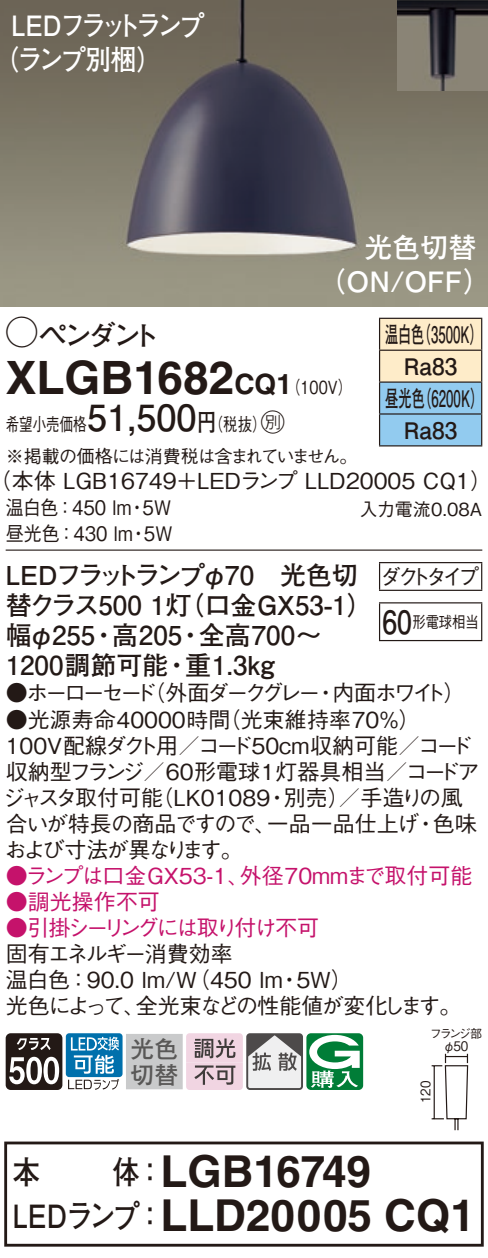
<style>
.page{position:relative;width:488px;height:1258px;background:#fff}
.page>*{position:absolute;margin:0;border:0;box-sizing:border-box;transform-origin:0 0}
.t1{font:700 46px "Helvetica LT Std";color:#231916}
.t2{font:700 44px "Helvetica LT Std";color:#231916}
.t3{font:700 36px "Futo Go B101 Pro";color:#231916}
.t4{font:700 32px "Futo Go B101 Pro";letter-spacing:-.02em;color:#231916;scale:.85 1}
.t5{font:700 32px "Futo Go B101 Pro";letter-spacing:-.02em;color:#231916;scale:.83 1}
.t6{font:700 28px/34px "Futo Go B101 Pro";letter-spacing:-.12em;color:#fff;scale:.9 1}
.t7{font:700 28px/34px "Futo Go B101 Pro";color:#fff}
.t8{font:700 28px "Futo Go B101 Pro";letter-spacing:-.13em;color:#231916}
.t9{font:700 28px "Helvetica LT Std";color:#231916}
.t10{font:700 26px "Futo Go B101 Pro";color:#231916}
.t11{font:700 26px "Futo Go B101 Pro";letter-spacing:-.11em;color:#231916}
.t12{font:24px/26px "Futo Go B101 Pro Bold 90 pv RKSJ H";color:#595857}
.t13{font:24px "Ford Classification 1";color:#231916}
.t14{font:700 22.8px/32px "Futo Go B101 Pro";color:#231916;scale:.58 1}
.t15{font:700 22.8px "Futo Go B101 Pro";color:#231916}
.t16{font:500 22px/26px "Gothic BBB Pro";color:#231916}
.t17{font:500 22px/26px "Gothic BBB Pro";letter-spacing:-.075em;color:#231916}
.t18{font:500 22px "Gothic BBB Pro";color:#c5126b}
.t19{font:500 22px "Gothic BBB Pro";letter-spacing:-.125em;color:#c5126b}
.t20{font:500 22px "Gothic BBB Pro";letter-spacing:-.135em;color:#231916}
.t21{font:500 22px "Gothic BBB Pro";letter-spacing:-.15em;color:#231916}
.t22{font:500 22px "Gothic BBB Pro";letter-spacing:-.11em;color:#231916}
.t23{font:500 22px "Gothic BBB Pro";letter-spacing:-.03em;color:#c5126b}
.t24{font:500 22px "Gothic BBB Pro";color:#231916;scale:.94 1}
.t25{font:500 20px "Gothic BBB Pro";color:#231916;scale:.9 1}
.t26{font:500 18px/31.6px "Gothic BBB Pro";letter-spacing:-.04em;color:#231916;scale:.75 1}
.t27{font:500 18px "Gothic BBB Pro";letter-spacing:-.015em;color:#231916;scale:.8 1}
.t28{font:500 18px "Gothic BBB Pro";letter-spacing:-.015em;color:#231916}
.t29{font:500 16px "Gothic BBB Pro";color:#231916;scale:.83 1}
.t30{font:13.2px "Gothic BBB Pro Medium 90 pv RKSJ H";color:#231916;scale:.9 1}
.t31{font:12px "Gothic BBB Pro Medium 90 pv RKSJ H";letter-spacing:-.185em;color:#231916}
.s1{font-family:"Ford Classification 1";font-weight:400;font-size:32px}
.s2{font-family:"Helvetica LT Std";font-weight:700;font-size:28px}
.s3{font-family:"Gothic BBB Pro";font-weight:500;font-size:18px}
.s4{font-family:"Futo Go B101 Pro";font-weight:700;font-size:24px}
</style>
<div class="page">
<img style="left:0;top:0;width:488px;height:306px">
<img style="left:397px;top:0;width:91px;height:91px">
<svg style="left:380px;top:319px;width:101px;height:126px;background:#c6dada"></svg>
<hr style="left:379px;top:317px;width:103px;height:2px;background:#231916">
<hr style="left:379px;top:319px;width:1px;height:30px;background:#231916">
<hr style="left:481px;top:319px;width:1px;height:30px;background:#231916">
<hr style="left:379px;top:349px;width:103px;height:2px;background:#231916">
<hr style="left:379px;top:351px;width:1px;height:30px;background:#231916">
<hr style="left:481px;top:351px;width:1px;height:30px;background:#231916">
<hr style="left:379px;top:381px;width:103px;height:2px;background:#231916">
<hr style="left:379px;top:382px;width:1px;height:31px;background:#231916">
<hr style="left:481px;top:382px;width:1px;height:31px;background:#231916">
<hr style="left:379px;top:413px;width:103px;height:1px;background:#231916">
<hr style="left:379px;top:414px;width:1px;height:31px;background:#231916">
<hr style="left:481px;top:414px;width:1px;height:31px;background:#231916">
<hr style="left:379px;top:445px;width:103px;height:1px;background:#231916">
<hr style="left:6px;top:549px;width:476px;height:1px;background:#231916">
<svg style="left:379px;top:563px;width:1px;height:26px"></svg>
<hr style="left:379px;top:562px;width:103px;height:1px;background:#231916">
<svg style="left:481px;top:563px;width:1px;height:26px"></svg>
<hr style="left:379px;top:589px;width:103px;height:2px;background:#231916">
<hr style="left:379px;top:603px;width:1px;height:37px;background:#231916">
<hr style="left:379px;top:602px;width:103px;height:1px;background:#231916">
<hr style="left:481px;top:603px;width:1px;height:37px;background:#231916">
<hr style="left:379px;top:639px;width:103px;height:2px;background:#231916">
<svg style="left:431px;top:1053px;width:37px;height:78px"></svg>
<svg style="left:6px;top:1033px;width:56px;height:56px"></svg>
<div style="left:66px;top:1032px;width:56px;height:44px;background:linear-gradient(to right,#0070ac,#0070ac);border-radius:3px"></div>
<svg style="left:68px;top:1036px;width:51px;height:53px"></svg>
<div style="left:127px;top:1034px;width:55px;height:54px;background:#c9cacb"></div>
<div style="left:126px;top:1033px;width:57px;height:56px;border:1px solid #c9cacb"></div>
<svg style="left:186px;top:1033px;width:177px;height:56px"></svg>
<div style="left:4px;top:1141px;width:479px;height:105px;border:3px solid #231916"></div>
<p class="t6" style="left:-7px;top:5px;width:236px;text-indent:18px">LEDフラットランプ（ランプ別梱(</p>
<p class="t7" style="left:317px;top:226px;width:175px;text-indent:47px">光色切替（ON/OFF(</p>
<p class="t8" style="left:6px;top:312px;width:156px"><span class="s1">A</span>ペンダント</p>
<p class="t14" style="left:417px;top:315px;width:115px">（3500 (K</p>
<p class="t14" style="left:385px;top:315px;width:69px">温白色</p>
<p class="t15" style="left:403px;top:348px;width:55px">Ra83</p>
<p class="t14" style="left:418px;top:379px;width:115px">（6200 (K</p>
<h1 class="t1" style="left:6px;top:349px;width:230px">XLGB1682</h1>
<p class="t9" style="left:234px;top:367px;width:44px">CQ</p>
<p class="t27" style="left:276px;top:372px;width:96px">（<span class="s2">1</span> 100 (V</p>
<p class="t14" style="left:403px;top:379px;width:94px;text-indent:-19px">昼光色<br>Ra83</p>
<h3 class="t3" style="left:87px;top:389px;width:111px">51,500</h3>
<p class="t13" style="left:252px;top:410px;width:34px">C<span class="s3">）</span></p>
<p class="t27" style="left:197px;top:410px;width:70px">（<span class="s4">円</span>税抜</p>
<p class="t26" style="left:6px;top:406px;width:470px">希望小売価格<br>※掲載の価格には消費税は含まれていません。</p>
<p class="t16" style="left:-10px;top:465px;width:503px">（本体 LGB16749＋LEDランプ LLD20005 CQ1(</p>
<p class="t25" style="left:143px;top:492px;width:33px">W5</p>
<p class="t25" style="left:6px;top:492px;width:141px">温白色：450 lm</p>
<p class="t28" style="left:359px;top:494px;width:124px">入力電流0.08A</p>
<p class="t25" style="left:128px;top:492px;width:22px">・</p>
<p class="t25" style="left:6px;top:518px;width:143px">昼光色：430 lm</p>
<p class="t25" style="left:144px;top:518px;width:33px">W5</p>
<p class="t25" style="left:129px;top:518px;width:21px">・</p>
<p class="t11" style="left:6px;top:554px;width:354px">LEDフラットランプφ70　光色切</p>
<p class="t10" style="left:6px;top:584px;width:369px">替クラス500 （灯1 口金GX53-1(</p>
<p class="t10" style="left:199px;top:614px;width:124px">全高700〜</p>
<p class="t10" style="left:6px;top:614px;width:91px">幅φ255</p>
<p class="t10" style="left:112px;top:614px;width:72px">高205</p>
<p class="t10" style="left:91px;top:614px;width:27px">・</p>
<p class="t10" style="left:177px;top:614px;width:27px">・</p>
<p class="t10" style="left:185px;top:644px;width:91px">重1.3kg</p>
<p class="t10" style="left:6px;top:644px;width:164px">1200調節可能</p>
<p class="t10" style="left:164px;top:644px;width:27px">・</p>
<p class="t24" style="left:380px;top:558px;width:106px">ダクトタイプ</p>
<p class="t29" style="left:412px;top:608px;width:81px">形電球相当</p>
<h3 class="t5" style="left:382px;top:596px;width:37px">60</h3>
<p class="t20" style="left:143px;top:675px;width:178px">（外面ダークグレー</p>
<p class="t16" style="left:332px;top:677px;width:135px">内面ホワイト(</p>
<p class="t21" style="left:6px;top:675px;width:152px">●ホーローセード</p>
<p class="t16" style="left:314px;top:677px;width:23px">・</p>
<p class="t16" style="left:219px;top:703px;width:203px">（光束維持率70％(</p>
<p class="t16" style="left:6px;top:703px;width:226px">●光源寿命40000時間</p>
<p class="t16" style="left:6px;top:729px;width:468px">100V配線ダクト用／コード50cm収納可能／コード</p>
<p class="t16" style="left:6px;top:755px;width:475px">収納型フランジ／60形電球1灯器具相当／コードア</p>
<p class="t16" style="left:284px;top:781px;width:180px">別売／）手造りの風</p>
<p class="t16" style="left:151px;top:781px;width:120px">（LK01089</p>
<p class="t22" style="left:3px;top:779px;width:162px">ジャスタ取付可能</p>
<p class="t16" style="left:266px;top:781px;width:23px">・</p>
<p class="t16" style="left:267px;top:807px;width:154px">一品一品仕上げ</p>
<p class="t16" style="left:432px;top:807px;width:45px">色味</p>
<p class="t17" style="left:5px;top:807px;width:273px">合いが特長の商品ですので、および寸法が異なります。</p>
<p class="t18" style="left:240px;top:857px;width:234px">外径70mmまで取付可能</p>
<p class="t16" style="left:415px;top:807px;width:23px">・</p>
<p class="t18" style="left:6px;top:857px;width:245px">●ランプは口金GX53-1、</p>
<p class="t23" style="left:6px;top:883px;width:156px">●調光操作不可</p>
<p class="t19" style="left:6px;top:909px;width:315px">●引掛シーリングには取り付け不可</p>
<p class="t17" style="left:6px;top:937px;width:229px">固有エネルギー消費効率</p>
<p class="t16" style="left:296px;top:963px;width:58px">5W(</p>
<p class="t16" style="left:136px;top:963px;width:327px;text-indent:-130px">温白色：90.0 lm （W/ 450 lm<br>全光束などの性能値が変化します。</p>
<p class="t16" style="left:278px;top:963px;width:23px">・</p>
<p class="t16" style="left:6px;top:989px;width:141px">光色によって、</p>
<h3 class="t4" style="left:13px;top:1146px;width:34px">本</h3>
<p class="t12" style="left:130px;top:1032px;width:49px">光色切替</p>
<h3 class="t4" style="left:113px;top:1146px;width:62px">体：</h3>
<h2 class="t2" style="left:160px;top:1143px;width:212px">LGB16749</h2>
<p class="t31" style="left:430px;top:1023px;width:54px">フランジ部</p>
<p class="t30" style="left:414px;top:1102px;width:26px;rotate:-90deg">120</p>
<p class="t30" style="left:443px;top:1035px;width:29px">φ50</p>
<h3 class="t4" style="left:13px;top:1190px;width:179px">LEDランプ：</h3>
<h2 class="t2" style="left:160px;top:1187px;width:316px">LLD20005 CQ1</h2>
</div>
